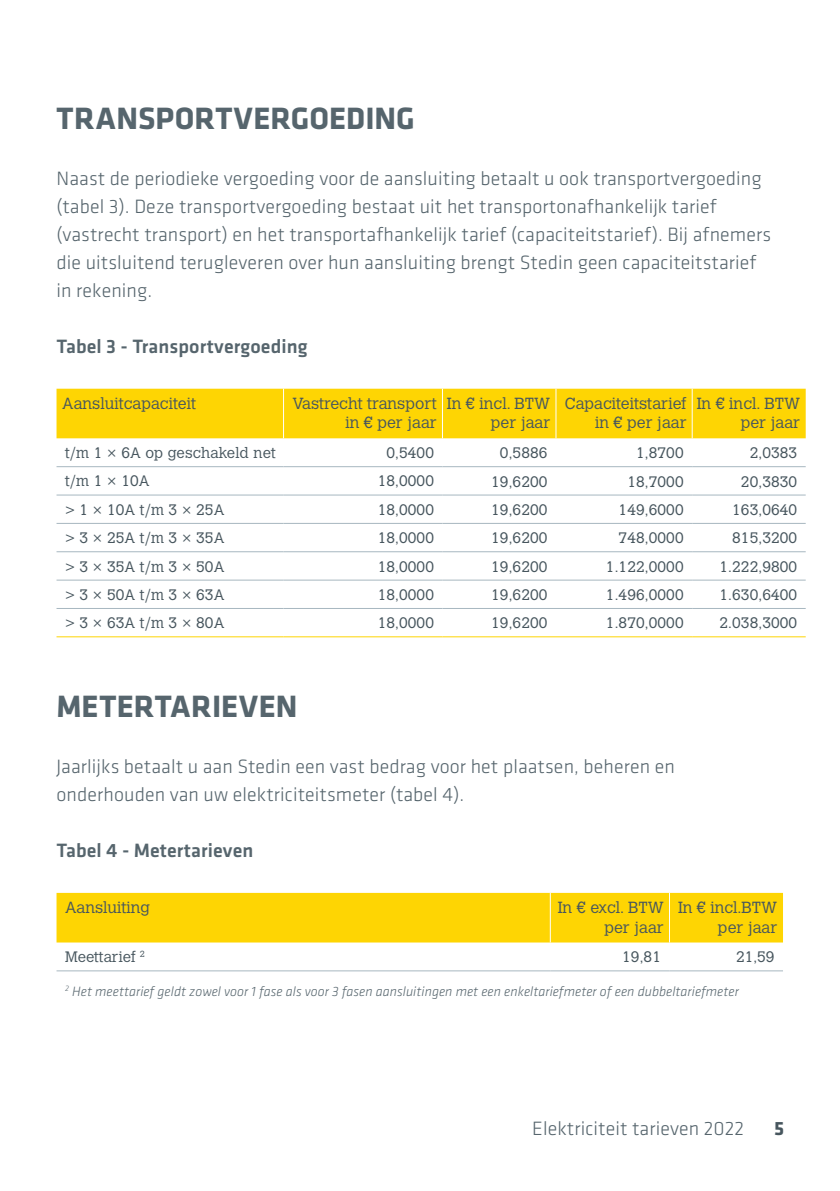
<style>
.page{position:relative;width:840px;height:1191px;background:#fff}
.page>*{position:absolute;margin:0;border:0;box-sizing:border-box;transform-origin:0 0}
.PARAGRAAFKOP{font:700 32px "Klavika";color:#56656d}
.PLATTE_TEKST{font:300 20px/28px "Klavika";letter-spacing:.005em;color:#56656d}
.PLATTE_TEKST-2{font:500 20px "Klavika";letter-spacing:.005em;color:#56656d}
.t1{font:700 20px "Klavika";color:#47565e}
.t2{font:300 16px/19.2px "Calvert";color:#47565e;text-align:right}
.LEESTEKST_TABEL__CIJ{font:300 15px "Calvert";letter-spacing:.01em;color:#47565e}
.PLATTE_TEKST-3{font:italic 300 14px "Klavika";letter-spacing:.005em;color:#56656d}
.s1{font-family:"Calvert MT Std"}
</style>
<div class="page">
<div style="left:56px;top:389px;width:749px;height:49px;background:#fed503"></div>
<hr style="left:283px;top:389px;width:1px;height:49px;background:#fff">
<hr style="left:441px;top:389px;width:1px;height:49px;background:#fff">
<hr style="left:555px;top:389px;width:1px;height:49px;background:#fff">
<hr style="left:691px;top:389px;width:1px;height:49px;background:#fff">
<hr style="left:56px;top:466px;width:227px;height:1px;background:#a7b7c0">
<hr style="left:283px;top:466px;width:159px;height:1px;background:#a7b7c0">
<hr style="left:442px;top:466px;width:113px;height:1px;background:#a7b7c0">
<hr style="left:555px;top:466px;width:136px;height:1px;background:#a7b7c0">
<hr style="left:691px;top:466px;width:114px;height:1px;background:#a7b7c0">
<hr style="left:56px;top:494px;width:227px;height:1px;background:#a7b7c0">
<hr style="left:283px;top:494px;width:159px;height:1px;background:#a7b7c0">
<hr style="left:442px;top:494px;width:113px;height:1px;background:#a7b7c0">
<hr style="left:555px;top:494px;width:136px;height:1px;background:#a7b7c0">
<hr style="left:691px;top:494px;width:114px;height:1px;background:#a7b7c0">
<hr style="left:56px;top:523px;width:227px;height:1px;background:#a7b7c0">
<hr style="left:283px;top:523px;width:159px;height:1px;background:#a7b7c0">
<hr style="left:442px;top:523px;width:113px;height:1px;background:#a7b7c0">
<hr style="left:555px;top:523px;width:136px;height:1px;background:#a7b7c0">
<hr style="left:691px;top:523px;width:114px;height:1px;background:#a7b7c0">
<hr style="left:56px;top:551px;width:227px;height:1px;background:#a7b7c0">
<hr style="left:283px;top:551px;width:159px;height:1px;background:#a7b7c0">
<hr style="left:442px;top:551px;width:113px;height:1px;background:#a7b7c0">
<hr style="left:555px;top:551px;width:136px;height:1px;background:#a7b7c0">
<hr style="left:691px;top:551px;width:114px;height:1px;background:#a7b7c0">
<hr style="left:56px;top:579px;width:227px;height:1px;background:#a7b7c0">
<hr style="left:283px;top:579px;width:159px;height:1px;background:#a7b7c0">
<hr style="left:442px;top:579px;width:113px;height:1px;background:#a7b7c0">
<hr style="left:555px;top:579px;width:136px;height:1px;background:#a7b7c0">
<hr style="left:691px;top:579px;width:114px;height:1px;background:#a7b7c0">
<hr style="left:56px;top:608px;width:227px;height:1px;background:#a7b7c0">
<hr style="left:283px;top:608px;width:159px;height:1px;background:#a7b7c0">
<hr style="left:442px;top:608px;width:113px;height:1px;background:#a7b7c0">
<hr style="left:555px;top:608px;width:136px;height:1px;background:#a7b7c0">
<hr style="left:691px;top:608px;width:114px;height:1px;background:#a7b7c0">
<hr style="left:56px;top:636px;width:227px;height:1px;background:#fed503">
<hr style="left:283px;top:636px;width:159px;height:1px;background:#fed503">
<hr style="left:442px;top:636px;width:113px;height:1px;background:#fed503">
<hr style="left:555px;top:636px;width:136px;height:1px;background:#fed503">
<hr style="left:691px;top:636px;width:114px;height:1px;background:#fed503">
<div style="left:56px;top:893px;width:726px;height:49px;background:#fed503"></div>
<hr style="left:549px;top:893px;width:1px;height:49px;background:#fff">
<hr style="left:668px;top:893px;width:1px;height:49px;background:#fff">
<hr style="left:56px;top:970px;width:494px;height:1px;background:#a7b7c0">
<hr style="left:550px;top:970px;width:119px;height:1px;background:#a7b7c0">
<hr style="left:669px;top:970px;width:113px;height:1px;background:#a7b7c0">
<p class="PARAGRAAFKOP" style="left:56px;top:101px;width:359px">TRANSPORTVERGOEDING</p>
<p class="PLATTE_TEKST" style="left:56px;top:164px;width:715px">Naast de periodieke vergoeding voor de aansluiting betaalt u ook transportvergoeding (tabel 3). Deze transportvergoeding bestaat uit het transportonafhankelijk tarief (vastrecht transport) en het transportafhankelijk tarief (capaciteitstarief). Bij afnemers die uitsluitend terugleveren over hun aansluiting brengt Stedin geen capaciteitstarief in rekening.</p>
<p class="PLATTE_TEKST-2" style="left:56px;top:335px;width:252px">Tabel 3 - Transportvergoeding</p>
<p class="t2" style="left:62px;top:394px;width:135px">Aansluitcapaciteit</p>
<p class="t2" style="left:292px;top:394px;width:146px">Vastrecht transport in <span class="s1">€</span> per jaar</p>
<p class="t2" style="left:446px;top:394px;width:105px">In <span class="s1">€</span> incl. BTW per jaar</p>
<p class="t2" style="left:564px;top:394px;width:123px">Capaciteitstarief in <span class="s1">€</span> per jaar</p>
<p class="t2" style="left:696px;top:394px;width:105px">In <span class="s1">€</span> incl. BTW per jaar</p>
<p class="LEESTEKST_TABEL__CIJ" style="left:65px;top:444px;width:212px">t/m 1 × 6A op geschakeld net</p>
<p class="LEESTEKST_TABEL__CIJ" style="left:386px;top:444px;width:49px">0,5400</p>
<p class="LEESTEKST_TABEL__CIJ" style="left:499px;top:444px;width:49px">0,5886</p>
<p class="LEESTEKST_TABEL__CIJ" style="left:635px;top:444px;width:49px">1,8700</p>
<p class="LEESTEKST_TABEL__CIJ" style="left:749px;top:444px;width:49px">2,0383</p>
<p class="LEESTEKST_TABEL__CIJ" style="left:65px;top:473px;width:86px">t/m 1 × 10A</p>
<p class="LEESTEKST_TABEL__CIJ" style="left:377px;top:473px;width:58px">18,0000</p>
<p class="LEESTEKST_TABEL__CIJ" style="left:491px;top:473px;width:58px">19,6200</p>
<p class="LEESTEKST_TABEL__CIJ" style="left:627px;top:473px;width:58px">18,7000</p>
<p class="LEESTEKST_TABEL__CIJ" style="left:740px;top:473px;width:58px">20,3830</p>
<p class="LEESTEKST_TABEL__CIJ" style="left:65px;top:501px;width:161px">&gt; 1 × 10A t/m 3 × 25A</p>
<p class="LEESTEKST_TABEL__CIJ" style="left:377px;top:501px;width:58px">18,0000</p>
<p class="LEESTEKST_TABEL__CIJ" style="left:491px;top:501px;width:58px">19,6200</p>
<p class="LEESTEKST_TABEL__CIJ" style="left:618px;top:501px;width:66px">149,6000</p>
<p class="LEESTEKST_TABEL__CIJ" style="left:731px;top:501px;width:66px">163,0640</p>
<p class="LEESTEKST_TABEL__CIJ" style="left:65px;top:529px;width:161px">&gt; 3 × 25A t/m 3 × 35A</p>
<p class="LEESTEKST_TABEL__CIJ" style="left:377px;top:529px;width:58px">18,0000</p>
<p class="LEESTEKST_TABEL__CIJ" style="left:491px;top:529px;width:58px">19,6200</p>
<p class="LEESTEKST_TABEL__CIJ" style="left:618px;top:529px;width:66px">748,0000</p>
<p class="LEESTEKST_TABEL__CIJ" style="left:731px;top:529px;width:66px">815,3200</p>
<p class="LEESTEKST_TABEL__CIJ" style="left:65px;top:558px;width:161px">&gt; 3 × 35A t/m 3 × 50A</p>
<p class="LEESTEKST_TABEL__CIJ" style="left:377px;top:558px;width:58px">18,0000</p>
<p class="LEESTEKST_TABEL__CIJ" style="left:491px;top:558px;width:58px">19,6200</p>
<p class="LEESTEKST_TABEL__CIJ" style="left:605px;top:558px;width:79px">1.122,0000</p>
<p class="LEESTEKST_TABEL__CIJ" style="left:719px;top:558px;width:79px">1.222,9800</p>
<p class="LEESTEKST_TABEL__CIJ" style="left:65px;top:586px;width:161px">&gt; 3 × 50A t/m 3 × 63A</p>
<p class="LEESTEKST_TABEL__CIJ" style="left:377px;top:586px;width:58px">18,0000</p>
<p class="LEESTEKST_TABEL__CIJ" style="left:491px;top:586px;width:58px">19,6200</p>
<p class="LEESTEKST_TABEL__CIJ" style="left:605px;top:586px;width:79px">1.496,0000</p>
<p class="LEESTEKST_TABEL__CIJ" style="left:719px;top:586px;width:79px">1.630,6400</p>
<p class="LEESTEKST_TABEL__CIJ" style="left:65px;top:614px;width:161px">&gt; 3 × 63A t/m 3 × 80A</p>
<p class="LEESTEKST_TABEL__CIJ" style="left:377px;top:614px;width:58px">18,0000</p>
<p class="LEESTEKST_TABEL__CIJ" style="left:491px;top:614px;width:58px">19,6200</p>
<p class="LEESTEKST_TABEL__CIJ" style="left:605px;top:614px;width:79px">1.870,0000</p>
<p class="LEESTEKST_TABEL__CIJ" style="left:719px;top:614px;width:79px">2.038,3000</p>
<p class="PARAGRAAFKOP" style="left:56px;top:689px;width:242px">METERTARIEVEN</p>
<p class="PLATTE_TEKST" style="left:56px;top:752px;width:619px">Jaarlijks betaalt u aan Stedin een vast bedrag voor het plaatsen, beheren en onderhouden van uw elektriciteitsmeter (tabel 4).</p>
<p class="PLATTE_TEKST-2" style="left:56px;top:839px;width:198px">Tabel 4 - Metertarieven</p>
<p class="t2" style="left:65px;top:898px;width:87px">Aansluiting</p>
<p class="t2" style="left:557px;top:898px;width:107px">In <span class="s1">€</span> excl. BTW per jaar</p>
<p class="t2" style="left:677px;top:898px;width:101px">In <span class="s1">€</span> incl.BTW per jaar</p>
<p class="LEESTEKST_TABEL__CIJ" style="left:65px;top:948px;width:81px">Meettarief <sup>2</sup></p>
<p class="LEESTEKST_TABEL__CIJ" style="left:622px;top:948px;width:40px">19,81</p>
<p class="LEESTEKST_TABEL__CIJ" style="left:736px;top:948px;width:40px">21,59</p>
<p class="PLATTE_TEKST-3" style="left:65px;top:983px;width:675px"><sup>2</sup> Het meettarief geldt zowel voor 1 fase als voor 3 fasen aansluitingen met een enkeltariefmeter of een dubbeltariefmeter</p>
<p class="PLATTE_TEKST" style="left:532px;top:1114px;width:213px">Elektriciteit tarieven 2022</p>
<p class="t1" style="left:773px;top:1117px;width:11px">5</p>
</div>
